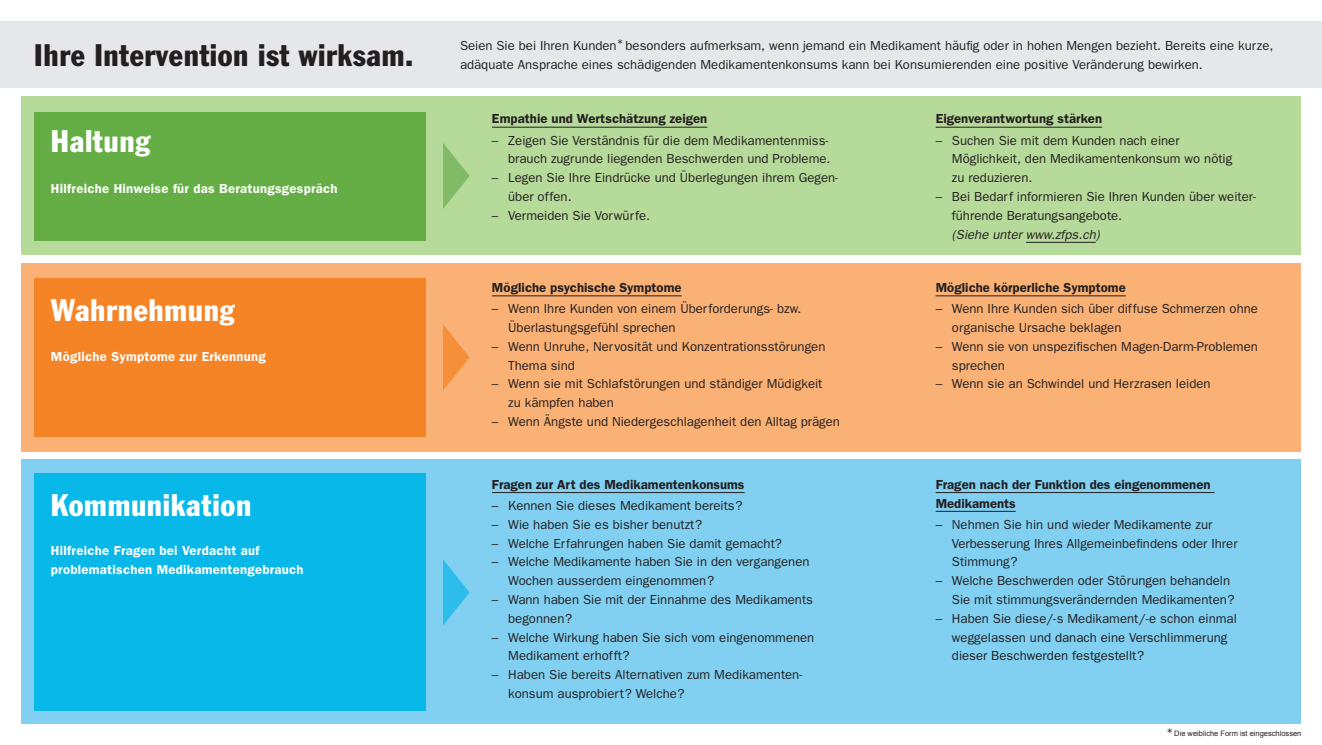
<style>
.page{position:relative;width:1322px;height:745px;background:#fff}
.page>*{position:absolute;margin:0;border:0;box-sizing:border-box;transform-origin:0 0}
.t1{font:condensed 30.62px "Franklin Gothic";letter-spacing:.02em;color:#fff}
.t2{font:condensed 30.62px "Franklin Gothic";letter-spacing:.02em;color:#231f20}
.t3{font:13.12px/18.8px "Franklin Gothic";color:#231f20}
.t4{font:600 13.12px/18.8px "Franklin Gothic";color:#231f20}
.t5{font:600 13.12px/18.8px "Franklin Gothic";letter-spacing:.02em;color:#fff}
.t6{font:italic 13.12px "Franklin Gothic";color:#231f20}
.t7{font:7.5px "Arial";color:#231f20}
.s1{font-family:"Franklin Gothic";font-size:11.25px}
</style>
<div class="page">
<div style="left:21px;top:459px;width:1279px;height:264px;background:#81d0f1"></div>
<div style="left:34px;top:473px;width:392px;height:237px;background:#07b8e9"></div>
<div style="left:21px;top:96px;width:1279px;height:159px;background:#b6da99"></div>
<div style="left:34px;top:112px;width:392px;height:129px;background:#65ae45"></div>
<div style="left:21px;top:263px;width:1279px;height:188px;background:#fab175"></div>
<hr style="left:492px;top:127px;width:215px;height:1px;background:#231f20">
<hr style="left:935px;top:127px;width:167px;height:1px;background:#231f20">
<hr style="left:1026px;top:242px;width:69px;height:1px;background:#231f20">
<hr style="left:492px;top:295px;width:190px;height:1px;background:#231f20">
<hr style="left:935px;top:295px;width:190px;height:1px;background:#231f20">
<hr style="left:492px;top:492px;width:252px;height:1px;background:#231f20">
<hr style="left:935px;top:492px;width:279px;height:1px;background:#231f20">
<hr style="left:935px;top:510px;width:80px;height:1px;background:#231f20">
<svg style="left:443px;top:143px;width:26px;height:66px"></svg>
<svg style="left:443px;top:324px;width:26px;height:66px"></svg>
<svg style="left:443px;top:559px;width:26px;height:66px"></svg>
<div style="left:34px;top:278px;width:392px;height:158px;background:#f58427"></div>
<div style="left:0;top:21px;width:1322px;height:66px;background:#e6e7e9"></div>
<h1 class="t2" style="left:34px;top:36px;width:380px">Ihre Intervention ist wirksam.</h1>
<h1 class="t1" style="left:51px;top:122px;width:101px">Haltung</h1>
<p class="t5" style="left:51px;top:179px;width:288px">Hilfreiche Hinweise für das Beratungsgespräch</p>
<h1 class="t1" style="left:51px;top:291px;width:185px">Wahrnehmung</h1>
<p class="t5" style="left:51px;top:347px;width:216px">Mögliche Symptome zur Erkennung</p>
<h1 class="t1" style="left:51px;top:485px;width:202px">Kommunikation</h1>
<p class="t5" style="left:51px;top:540px;width:254px">Hilfreiche Fragen bei Verdacht auf problematischen Medikamentengebrauch</p>
<p class="t3" style="left:460px;top:36px;width:815px">Seien Sie bei Ihren Kunden<sup>*</sup> besonders aufmerksam, wenn jemand ein Medikament häufig oder in hohen Mengen bezieht. Bereits eine kurze, adäquate Ansprache eines schädigenden Medikamentenkonsums kann bei Konsumierenden eine positive Veränderung bewirken.</p>
<p class="t4" style="left:492px;top:109px;width:217px">Empathie und Wertschätzung zeigen</p>
<p class="t3" style="left:492px;top:130px;width:340px;text-align:right">– Zeigen Sie Verständnis für die dem Medikamentenmiss&shy;brauch zugrunde liegenden Beschwerden und Probleme.</p>
<p class="t3" style="left:508px;top:168px;width:331px;text-indent:-16px">– Legen Sie Ihre Eindrücke und Überlegungen ihrem Gegen&shy;über offen.</p>
<p class="t3" style="left:492px;top:205px;width:160px">– Vermeiden Sie Vorwürfe.</p>
<p class="t4" style="left:492px;top:278px;width:191px">Mögliche psychische Symptome</p>
<p class="t3" style="left:508px;top:299px;width:295px;text-indent:-16px">– Wenn Ihre Kunden von einem Überforderungs- bzw.<br>Überlastungsgefühl sprechen</p>
<p class="t3" style="left:508px;top:336px;width:319px;text-indent:-16px">– Wenn Unruhe, Nervosität und Konzentrationsstörungen<br>Thema sind</p>
<p class="t3" style="left:508px;top:374px;width:316px;text-indent:-16px">– Wenn sie mit Schlafstörungen und ständiger Müdigkeit zu kämpfen haben</p>
<p class="t3" style="left:492px;top:411px;width:349px">– Wenn Ängste und Niedergeschlagenheit den Alltag prägen</p>
<p class="t4" style="left:492px;top:474px;width:254px">Fragen zur Art des Medikamentenkonsums</p>
<p class="t3" style="left:492px;top:495px;width:252px">– Kennen Sie dieses Medikament bereits ?</p>
<p class="t3" style="left:492px;top:514px;width:212px">– Wie haben Sie es bisher benutzt ?</p>
<p class="t3" style="left:492px;top:533px;width:291px">– Welche Erfahrungen haben Sie damit gemacht?</p>
<p class="t3" style="left:508px;top:552px;width:303px;text-indent:-16px">– Welche Medikamente haben Sie in den vergangenen<br>Wochen ausserdem eingenommen ?</p>
<p class="t3" style="left:508px;top:589px;width:306px;text-indent:-16px">– Wann haben Sie mit der Einnahme des Medikaments begonnen ?</p>
<p class="t3" style="left:508px;top:627px;width:308px;text-indent:-16px">– Welche Wirkung haben Sie sich vom eingenommenen<br>Medikament erhofft ?</p>
<p class="t3" style="left:508px;top:664px;width:295px;text-indent:-16px">– Haben Sie bereits Alternativen zum Medikamenten&shy;konsum ausprobiert ? Welche ?</p>
<p class="t4" style="left:935px;top:109px;width:168px">Eigenverantwortung stärken</p>
<p class="t3" style="left:952px;top:130px;width:282px;text-indent:-16px">– Suchen Sie mit dem Kunden nach einer<br>Möglichkeit, den Medikamentenkonsum wo nötig zu reduzieren.</p>
<p class="t3" style="left:952px;top:187px;width:305px;text-indent:-16px">– Bei Bedarf informieren Sie Ihren Kunden über weiter&shy;führende Beratungsangebote.</p>
<p class="t6" style="left:952px;top:226px;width:149px">(Siehe unter www.zfps.ch)</p>
<p class="t4" style="left:935px;top:278px;width:192px">Mögliche körperliche Symptome</p>
<p class="t3" style="left:952px;top:299px;width:307px;text-indent:-16px">– Wenn Ihre Kunden sich über diffuse Schmerzen ohne organische Ursache beklagen</p>
<p class="t3" style="left:952px;top:336px;width:307px;text-indent:-16px">– Wenn sie von unspezifischen Magen-Darm-Problemen sprechen</p>
<p class="t3" style="left:935px;top:374px;width:276px">– Wenn sie an Schwindel und Herzrasen leiden</p>
<p class="t4" style="left:935px;top:474px;width:276px">Fragen nach der Funktion des eingenommenen<br>Medikaments</p>
<p class="t3" style="left:952px;top:514px;width:287px;text-indent:-16px">– Nehmen Sie hin und wieder Medikamente zur<br>Verbesserung Ihres Allgemeinbefindens oder Ihrer<br>Stimmung ?</p>
<p class="t3" style="left:952px;top:570px;width:284px;text-indent:-16px">– Welche Beschwerden oder Störungen behandeln<br>Sie mit stimmungsverändernden Medikamenten ?</p>
<p class="t3" style="left:952px;top:608px;width:286px;text-indent:-16px">– Haben Sie diese/-s Medikament/-e schon einmal weggelassen und danach eine Verschlimmerung dieser Beschwerden festgestellt ?</p>
<p class="t7" style="left:1166px;top:728px;width:136px"><span class="s1">*</span> Die weibliche Form ist eingeschlossen</p>
</div>
